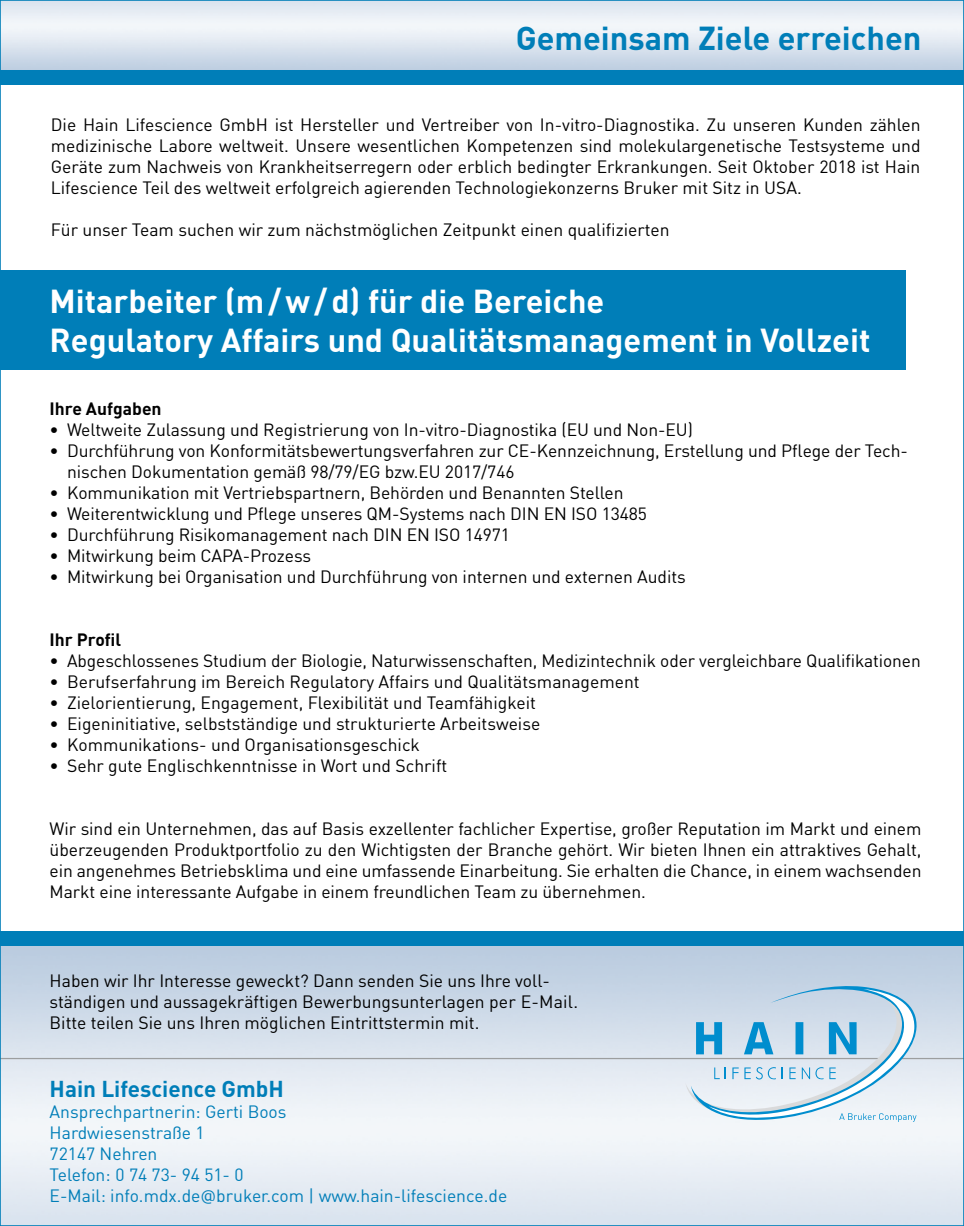
<style>
.page{position:relative;width:964px;height:1226px;background:#fff}
.page>*{position:absolute;margin:0;border:0;box-sizing:border-box;transform-origin:0 0}
.t1{font:700 32.5px/39px "DIN";color:#fff}
.t2{font:700 32.5px "DIN";color:#007eb8}
.t3{font:700 22.5px "DIN";color:#007eb8}
.t4{font:17.5px/21px "DIN";letter-spacing:-.005em;color:#000}
.t5{font:17.5px/21px "DIN";color:#007eb8}
.t6{font:700 17.5px "DIN";color:#000}
.s1{font-family:"Verdana";font-size:15.75px}
</style>
<div class="page">
<div style="left:0;top:70px;width:964px;height:15px;background:#007eb8"></div>
<div style="left:0;top:932px;width:964px;height:14px;background:#007eb8"></div>
<hr style="left:0;top:1058px;width:964px;height:1px;background:#9c9e9f">
<svg style="left:685px;top:985px;width:236px;height:137px;background:#c1daea"></svg>
<div style="left:0;top:270px;width:906px;height:100px;background:#007eb8"></div>
<h1 class="t2" style="left:516px;top:17px;width:407px">Gemeinsam Ziele erreichen</h1>
<p class="t4" style="left:51px;top:114px;width:871px;text-align:justify">Die Hain Lifescience GmbH ist Hersteller und Vertreiber von In-vitro-Diagnostika. Zu unseren Kunden zählen medizinische Labore weltweit. Unsere wesentlichen Kompetenzen sind molekulargenetische Testsysteme und Geräte zum Nachweis von Krankheitserregern oder erblich bedingter Erkrankungen. Seit Oktober 2018 ist Hain Lifescience Teil des weltweit erfolgreich agierenden Technologiekonzerns Bruker mit Sitz in USA.</p>
<p class="t4" style="left:51px;top:219px;width:620px">Für unser Team suchen wir zum nächstmöglichen Zeitpunkt einen qualifizierten</p>
<h1 class="t1" style="left:50px;top:280px;width:822px">Mitarbeiter (m/w/d) für die Bereiche<br>Regulatory Affairs und Qualitätsmanagement in Vollzeit</h1>
<p class="t6" style="left:50px;top:397px;width:114px">Ihre Aufgaben</p>
<p class="t4" style="left:50px;top:419px;width:645px">• Weltweite Zulassung und Registrierung von In-vitro-Diagnostika (EU und Non-EU)</p>
<p class="t4" style="left:67px;top:440px;width:842px;text-indent:-18px">• Durchführung von Konformitätsbewertungsverfahren zur CE-Kennzeichnung, Erstellung und Pflege der Tech&shy;nischen Dokumentation gemäß 98/79/EG bzw.EU 2017/746</p>
<p class="t4" style="left:50px;top:482px;width:575px">• Kommunikation mit Vertriebspartnern, Behörden und Benannten Stellen</p>
<p class="t4" style="left:50px;top:503px;width:599px">• Weiterentwicklung und Pflege unseres QM-Systems nach DIN EN ISO 13485</p>
<p class="t4" style="left:50px;top:524px;width:462px">• Durchführung Risikomanagement nach DIN EN ISO 14971</p>
<p class="t4" style="left:50px;top:545px;width:263px">• Mitwirkung beim CAPA-Prozess</p>
<p class="t4" style="left:50px;top:566px;width:637px">• Mitwirkung bei Organisation und Durchführung von internen und externen Audits</p>
<p class="t6" style="left:50px;top:628px;width:73px">Ihr Profil</p>
<p class="t4" style="left:50px;top:650px;width:872px">• Abgeschlossenes Studium der Biologie, Naturwissenschaften, Medizintechnik oder vergleichbare Qualifikationen</p>
<p class="t4" style="left:50px;top:671px;width:591px">• Berufserfahrung im Bereich Regulatory Affairs und Qualitätsmanagement</p>
<p class="t4" style="left:50px;top:692px;width:488px">• Zielorientierung, Engagement, Flexibilität und Teamfähigkeit</p>
<p class="t4" style="left:50px;top:713px;width:492px">• Eigeninitiative, selbstständige und strukturierte Arbeitsweise</p>
<p class="t4" style="left:50px;top:734px;width:372px">• Kommunikations- und Organisationsgeschick</p>
<p class="t4" style="left:50px;top:755px;width:399px">• Sehr gute Englischkenntnisse in Wort und Schrift</p>
<p class="t4" style="left:50px;top:818px;width:873px;text-align:justify">Wir sind ein Unternehmen, das auf Basis exzellenter fachlicher Expertise, großer Reputation im Markt und einem überzeugenden Produktportfolio zu den Wichtigsten der Branche gehört. Wir bieten Ihnen ein attraktives Gehalt, ein angenehmes Betriebsklima und eine umfassende Einarbeitung. Sie erhalten die Chance, in einem wachsenden Markt eine interessante Aufgabe in einem freundlichen Team zu übernehmen.</p>
<p class="t4" style="left:50px;top:970px;width:530px">Haben wir Ihr Interesse geweckt? Dann senden Sie uns Ihre voll&shy;ständigen und aussagekräftigen Bewerbungsunterlagen per E-Mail.<br>Bitte teilen Sie uns Ihren möglichen Eintrittstermin mit.</p>
<p class="t3" style="left:50px;top:1075px;width:236px">Hain Lifescience GmbH</p>
<p class="t5" style="left:50px;top:1101px;width:459px">Ansprechpartnerin: Gerti Boos<br>Hardwiesenstraße 1<br>72147 Nehren<br>Telefon: 0 74 73- 94 51- 0<br>E-Mail: info.mdx.de<span class="s1">@</span>bruker.com | www.hain-lifescience.de</p>
</div>
